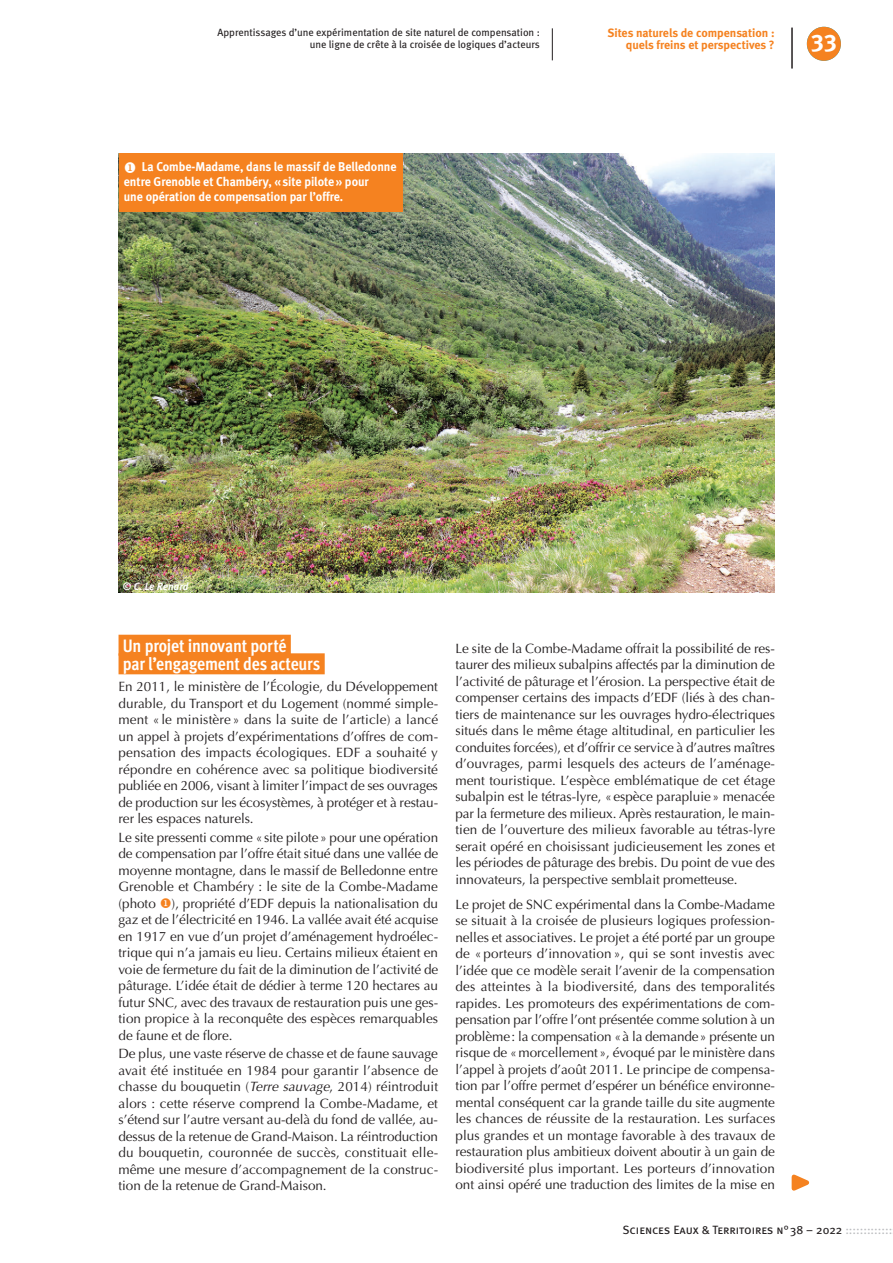
<style>
.page{position:relative;width:893px;height:1263px;background:#fff}
.page>*{position:absolute;margin:0;border:0;box-sizing:border-box;transform-origin:0 0}
.t1{font:24px "Meta Bold Caps Expert";color:#fff}
.t2{font:700 18px "Meta Cond OT";letter-spacing:-.015em;color:#fff}
.t3{font:13.5px/16.5px "Optima";letter-spacing:-.005em;color:#231f20;text-align:justify}
.titre_figure{font:12.75px/15px "Meta Bold LF";color:#fff;scale:.95 1}
.t4{font:700 12px/12px "Meta";color:#f58220;text-align:right}
.t5{font:12px "Meta Book Caps";color:#231f20}
.roulette_article{font:10.5px/12px "Meta Book LF";color:#231f20;text-align:right}
.crédit_photo{font:italic 10.5px "Meta Bold LF";color:#fff}
.s1{color:#f58220}
.s2{font-style:italic}
.s3{color:#bcbdc0}
</style>
<div class="page">
<div style="left:119px;top:635px;width:172px;height:21px;background:#f58220"></div>
<div style="left:119px;top:653px;width:206px;height:21px;background:#f58220"></div>
<svg style="left:791px;top:1174px;width:19px;height:17px"></svg>
<hr style="left:552px;top:28px;width:1px;height:32px;background:#231f20">
<img style="left:118px;top:153px;width:657px;height:439px">
<div style="left:120px;top:153px;width:283px;height:59px;background:#f58220"></div>
<div style="left:807px;top:27px;width:34px;height:34px;background:#f58220;border-radius:50%"></div>
<hr style="left:792px;top:28px;width:1px;height:40px;background:#231f20">
<p class="roulette_article" style="left:218px;top:26px;width:324px">Apprentissages d’une expérimentation de site naturel de compensation : une ligne de crête à la croisée de logiques d’acteurs</p>
<p class="titre_figure" style="left:124px;top:159px;width:289px">◆ La Combe-Madame, dans le massif de Belledonne entre Grenoble et Chambéry, «site pilote» pour<br>une opération de compensation par l’offre.</p>
<p class="t4" style="left:607px;top:27px;width:169px">Sites naturels de compensation : quels freins et perspectives ?</p>
<p class="t1" style="left:811px;top:28px;width:27px">33</p>
<p class="crédit_photo" style="left:123px;top:580px;width:67px">© C. Le Renard</p>
<h1 class="t2" style="left:123px;top:634px;width:165px">Un projet innovant porté</h1>
<h1 class="t2" style="left:123px;top:652px;width:199px">par l’engagement des acteurs</h1>
<p class="t3" style="left:119px;top:678px;width:321px">En 2011, le ministère de l’Écologie, du Développement durable, du Transport et du Logement (nommé simple&shy;ment « le ministère » dans la suite de l’article) a lancé un appel à projets d’expérimentations d’offres de com&shy;pensation des impacts écologiques. EDF a souhaité y répondre en cohérence avec sa politique biodiversité publiée en 2006, visant à limiter l’impact de ses ouvrages de production sur les écosystèmes, à protéger et à restau&shy;rer les espaces naturels.</p>
<p class="t3" style="left:119px;top:829px;width:321px">Le site pressenti comme «site pilote» pour une opération de compensation par l’offre était situé dans une vallée de moyenne montagne, dans le massif de Belledonne entre Grenoble et Chambéry : le site de la Combe-Madame (photo <span class="s1">◆</span>), propriété d’EDF depuis la nationalisation du gaz et de l’électricité en 1946. La vallée avait été acquise en 1917 en vue d’un projet d’aménagement hydroélec&shy;trique qui n’a jamais eu lieu. Certains milieux étaient en voie de fermeture du fait de la diminution de l’activité de pâturage. L’idée était de dédier à terme 120 hectares au futur SNC, avec des travaux de restauration puis une ges&shy;tion propice à la reconquête des espèces remarquables de faune et de flore.</p>
<p class="t3" style="left:119px;top:1046px;width:321px">De plus, une vaste réserve de chasse et de faune sauvage avait été instituée en 1984 pour garantir l’absence de chasse du bouquetin (<span class="s2">Terre sauvage</span>, 2014) réintroduit alors : cette réserve comprend la Combe-Madame, et s’étend sur l’autre versant au-delà du fond de vallée, au&shy;dessus de la retenue de Grand-Maison. La réintroduction du bouquetin, couronnée de succès, constituait elle&shy;même une mesure d’accompagnement de la construc&shy;tion de la retenue de Grand-Maison.</p>
<p class="t3" style="left:455px;top:640px;width:321px">Le site de la Combe-Madame offrait la possibilité de res&shy;taurer des milieux subalpins affectés par la diminution de l’activité de pâturage et l’érosion. La perspective était de compenser certains des impacts d’EDF (liés à des chan&shy;tiers de maintenance sur les ouvrages hydro-électriques situés dans le même étage altitudinal, en particulier les conduites forcées), et d’offrir ce service à d’autres maîtres d’ouvrages, parmi lesquels des acteurs de l’aménage&shy;ment touristique. L’espèce emblématique de cet étage subalpin est le tétras-lyre, «espèce parapluie» menacée par la fermeture des milieux. Après restauration, le main&shy;tien de l’ouverture des milieux favorable au tétras-lyre serait opéré en choisissant judicieusement les zones et les périodes de pâturage des brebis. Du point de vue des innovateurs, la perspective semblait prometteuse.</p>
<p class="t3" style="left:455px;top:896px;width:321px">Le projet de SNC expérimental dans la Combe-Madame se situait à la croisée de plusieurs logiques profession&shy;nelles et associatives. Le projet a été porté par un groupe de « porteurs d’innovation », qui se sont investis avec l’idée que ce modèle serait l’avenir de la compensation des atteintes à la biodiversité, dans des temporalités rapides. Les promoteurs des expérimentations de com&shy;pensation par l’offre l’ont présentée comme solution à un problème: la compensation «à la demande» présente un risque de «morcellement», évoqué par le ministère dans l’appel à projets d’août 2011. Le principe de compensa&shy;tion par l’offre permet d’espérer un bénéfice environne&shy;mental conséquent car la grande taille du site augmente les chances de réussite de la restauration. Les surfaces plus grandes et un montage favorable à des travaux de restauration plus ambitieux doivent aboutir à un gain de biodiversité plus important. Les porteurs d’innovation ont ainsi opéré une traduction des limites de la mise en</p>
<p class="t5" style="left:622px;top:1223px;width:271px">Sciences Eaux &amp; Territoires n°38 – 2022 <span class="s3">:::::::::::::</span></p>
</div>
